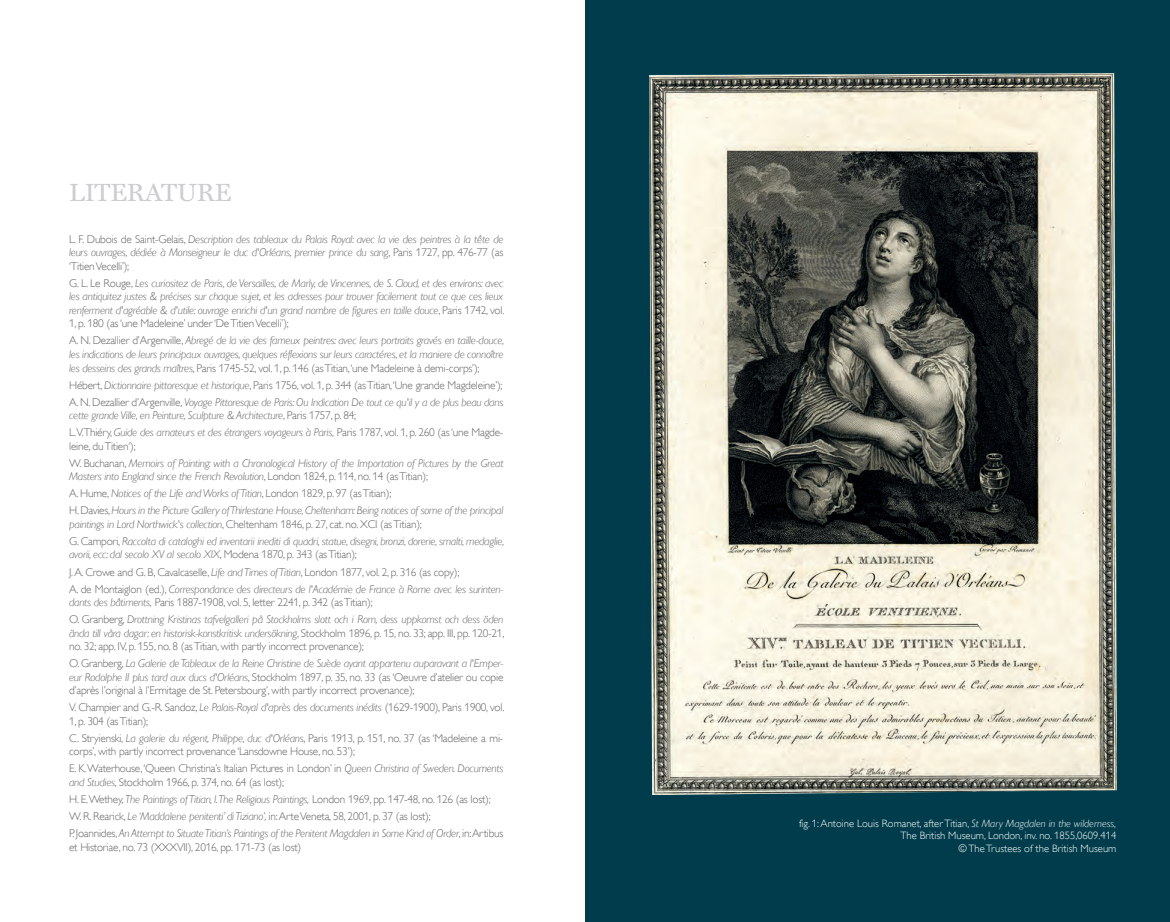
<style>
.page{position:relative;width:1170px;height:922px;background:#fff}
.page>*{position:absolute;margin:0;border:0;box-sizing:border-box;transform-origin:0 0}
.t1{font:25px "Miller Text";letter-spacing:-.01em;color:#cccdcf}
.t2{font:italic 300 11.25px/17px "Gill Alt One";letter-spacing:-.02em;color:#636366}
.t3{font:300 11.25px/13.5px "Gill Alt One";letter-spacing:-.02em;color:#636366}
.t4{font:300 10.62px/12.8px "Gill Alt One";color:#fff;text-align:right}
.s1{font-style:normal}
.s2{font-style:italic}
</style>
<div class="page">
<div style="left:585px;top:0;width:584px;height:921px;background:#003c4b"></div>
<img style="left:649px;top:74px;width:467px;height:720px">
<h1 class="t1" style="left:69px;top:177px;width:164px">LITERATURE</h1>
<p class="t2" style="left:69px;top:232px;width:436px;line-height:13.5px;text-align:justify"><span class="s1">L. F. Dubois de Saint-Gelais,</span> Description des tableaux du Palais Royal: avec la vie des peintres à la tête de leurs ouvrages, dédiée à Monseigneur le duc d'Orléans, premier prince du sang<span class="s1">, Paris 1727, pp. 476-77 (as ‘Titien Vecelli’);</span></p>
<p class="t2" style="left:69px;top:276px;width:436px;line-height:13.5px;text-align:justify"><span class="s1">G. L. Le Rouge,</span> Les curiositez de Paris, de Versailles, de Marly, de Vincennes, de S. Cloud, et des environs: avec les antiquitez justes &amp; précises sur chaque sujet, et les adresses pour trouver facilement tout ce que ces lieux renferment d'agréable &amp; d'utile: ouvrage enrichi d'un grand nombre de figures en taille douce<span class="s1">, Paris 1742, vol.<br>1, p. 180 (as ‘une Madeleine’ under ‘De Titien Vecelli’);</span></p>
<p class="t2" style="left:69px;top:334px;width:436px;line-height:13.5px;text-align:justify"><span class="s1">A. N. Dezallier d’Argenville,</span> Abregé de la vie des fameux peintres: avec leurs portraits gravés en taille-douce, les indications de leurs principaux ouvrages, quelques réflexions sur leurs caractéres, et la maniere de connoître les desseins des grands maîtres<span class="s1">, Paris 1745-52, vol. 1, p. 146 (as Titian,‘une Madeleine à demi-corps’);</span></p>
<p class="t2" style="left:69px;top:376px;width:436px"><span class="s1">Hébert,</span> Dictionnaire pittoresque et historique<span class="s1">, Paris 1756, vol. 1, p. 344 (as Titian,‘Une grande Magdeleine’);<br>A. N. Dezallier d’Argenville,</span> Voyage Pittoresque de Paris: Ou Indication De tout ce qu'il y a de plus beau dans</p>
<p class="t2" style="left:69px;top:406px;width:436px">cette grande Ville, en Peinture, Sculpture &amp; Architecture<span class="s1">, Paris 1757, p. 84;<br>L.V.Thiéry,</span> Guide des amateurs et des étrangers voyageurs à Paris, <span class="s1">Paris 1787, vol. 1, p. 260 (as ‘une Magde-</span></p>
<p class="t2" style="left:69px;top:437px;width:436px"><span class="s1">leine, du Titien‘);<br>W. Buchanan,</span> Memoirs of Painting: with a Chronological History of the Importation of Pictures by the Great</p>
<p class="t2" style="left:69px;top:468px;width:436px">Masters into England since the French Revolution<span class="s1">, London 1824, p. 114, no. 14 (as Titian);<br>A. Hume,</span> Notices of the Life and Works of Titian<span class="s1">, London 1829, p. 97 (as Titian);<br>H. Davies,</span> Hours in the Picture Gallery of Thirlestane House, Cheltenham: Being notices of some of the principal</p>
<p class="t2" style="left:69px;top:515px;width:436px">paintings in Lord Northwick's collection<span class="s1">, Cheltenham 1846, p. 27, cat. no. XCI (as Titian);<br>G. Campori,</span> Raccolta di cataloghi ed inventarii inediti di quadri, statue, disegni, bronzi, dorerie, smalti, medaglie,</p>
<p class="t2" style="left:69px;top:546px;width:436px">avorii, ecc: dal secolo XV al secolo XIX<span class="s1">, Modena 1870, p. 343 (as Titian);<br>J. A. Crowe and G. B, Cavalcaselle,</span> Life and Times of Titian<span class="s1">, London 1877, vol. 2, p. 316 (as copy);<br>A. de Montaiglon (ed.),</span> Correspondance des directeurs de l'Académie de France à Rome avec les surinten-</p>
<p class="t2" style="left:69px;top:593px;width:436px">dants des bâtiments, <span class="s1">Paris 1887-1908, vol. 5, letter 2241, p. 342 (as Titian);<br>O. Granberg,</span> Drottning Kristinas tafvelgalleri på Stockholms slott och i Rom, dess uppkomst och dess öden</p>
<p class="t3" style="left:69px;top:626px;width:436px"><span class="s2">ända till våra dagar: en historisk-konstkritisk undersökning</span>, Stockholm 1896, p. 15, no. 33; app. III, pp. 120-21, no. 32; app. IV, p. 155, no. 8 (as Titian, with partly incorrect provenance);</p>
<p class="t3" style="left:69px;top:656px;width:436px;text-align:justify">O. Granberg, <span class="s2">La Galerie de Tableaux de la Reine Christine de Suède ayant appartenu auparavant a l'Emper&shy;eur Rodolphe II plus tard aux ducs d'Orléans</span>, Stockholm 1897, p. 35, no. 33 (as ‘Oeuvre d’atelier ou copie d’après l’original à l’Ermitage de St. Petersbourg’, with partly incorrect provenance);</p>
<p class="t3" style="left:69px;top:700px;width:436px">V. Champier and G.-R. Sandoz, <span class="s2">Le Palais-Royal d'après des documents inédits</span> (1629-1900), Paris 1900, vol.<br>1, p. 304 (as Titian);</p>
<p class="t3" style="left:69px;top:731px;width:436px">C. Stryienski, <span class="s2">La galerie du régent, Philippe, duc d'Orléans</span>, Paris 1913, p. 151, no. 37 (as ‘Madeleine a mi&shy;corps’, with partly incorrect provenance ‘Lansdowne House, no. 53’);</p>
<p class="t3" style="left:69px;top:761px;width:436px">E. K. Waterhouse, ‘Queen Christina’s Italian Pictures in London’ in <span class="s2">Queen Christina of Sweden. Documents and Studies</span>, Stockholm 1966, p. 374, no. 64 (as lost);</p>
<p class="t2" style="left:69px;top:790px;width:436px"><span class="s1">H. E.Wethey,</span> The Paintings of Titian, I.The Religious Paintings, <span class="s1">London 1969, pp. 147-48, no. 126 (as lost);<br>W. R. Rearick,</span> Le ‘Maddalene penitenti’ di Tiziano’, <span class="s1">in: Arte Veneta, 58, 2001, p. 37 (as lost);<br>P. Joannides,</span> An Attempt to Situate Titian’s Paintings of the Penitent Magdalen in Some Kind of Order<span class="s1">, in:Artibus</span></p>
<p class="t3" style="left:69px;top:839px;width:234px">et Historiae, no. 73 (XXXVII), 2016, pp. 171-73 (as lost)</p>
<p class="t4" style="left:799px;top:816px;width:319px">fig. 1: Antoine Louis Romanet, after Titian, <span class="s2">St Mary Magdalen in the wilderness,<br></span>The British Museum, London, inv. no. 1855,0609.414<br>© The Trustees of the British Museum</p>
</div>
